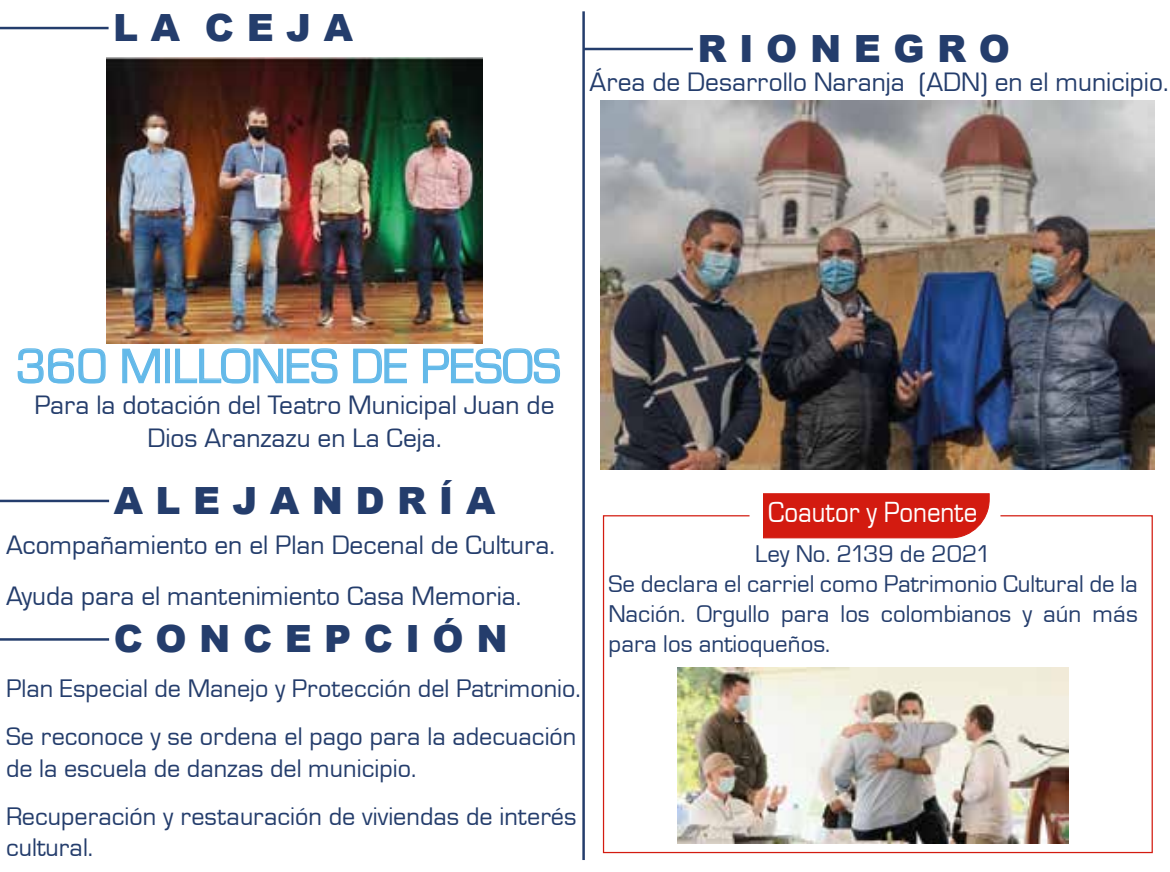
<style>
.page{position:relative;width:1170px;height:872px;background:#fff}
.page>*{position:absolute;margin:0;border:0;box-sizing:border-box;transform-origin:0 0}
.t1{font:50px "Eurostar";color:#63b9e9}
.t2{font:900 37.5px "Arial";color:#243d6c}
.t3{font:30px "Eurostar";color:#fff;scale:.9 1}
.t4{font:27.5px/33px "Eurostar";color:#243d6c;text-align:center}
.t5{font:26.25px/48px "Eurostar";color:#243d6c}
.t6{font:25px/30px "Eurostar";color:#243d6c}
</style>
<div class="page">
<hr style="left:0;top:27px;width:109px;height:2px;background:#243d6c">
<hr style="left:0;top:499px;width:109px;height:3px;background:#243d6c">
<hr style="left:583px;top:48px;width:109px;height:2px;background:#243d6c">
<hr style="left:0;top:638px;width:109px;height:2px;background:#243d6c">
<svg style="left:17px;top:348px;width:89px;height:36px"></svg>
<svg style="left:122px;top:348px;width:38px;height:36px"></svg>
<div style="left:165px;top:348px;width:5px;height:35px;border:1px solid #63b9e9"></div>
<svg style="left:174px;top:343px;width:164px;height:41px"></svg>
<svg style="left:352px;top:343px;width:55px;height:41px"></svg>
<svg style="left:422px;top:330px;width:138px;height:54px"></svg>
<hr style="left:582px;top:11px;width:3px;height:849px;background:#243d6c">
<img style="left:600px;top:100px;width:554px;height:370px">
<img style="left:106px;top:58px;width:376px;height:285px">
<svg style="left:602px;top:515px;width:551px;height:338px"></svg>
<svg style="left:762px;top:493px;width:227px;height:45px;background:#d42318"></svg>
<img style="left:677px;top:667px;width:391px;height:177px">
<h2 class="t2" style="left:113px;top:0;width:241px">L A C E J A</h2>
<h2 class="t2" style="left:697px;top:21px;width:314px">R I O N E G R O</h2>
<p class="t4" style="left:589px;top:65px;width:580px">Área de Desarrollo Naranja (ADN) en el municipio.</p>
<h1 class="t1" style="left:16px;top:334px;width:546px">360 MILLONES DE PESOS</h1>
<p class="t4" style="left:34px;top:387px;width:521px">Para la dotación del Teatro Municipal Juan de<br>Dios Aranzazu en La Ceja.</p>
<h2 class="t2" style="left:114px;top:473px;width:383px">A L E J A N D R Í A</h2>
<p class="t3" style="left:768px;top:493px;width:234px">Coautor y Ponente</p>
<p class="t4" style="left:6px;top:519px;width:550px;line-height:51px;text-align:left">Acompañamiento en el Plan Decenal de Cultura.<br>Ayuda para el mantenimiento Casa Memoria.</p>
<p class="t6" style="left:608px;top:537px;width:530px;text-indent:147px">Ley No. 2139 de 2021<br>Se declara el carriel como Patrimonio Cultural de la Nación. Orgullo para los colombianos y aún más para los antioqueños.</p>
<h2 class="t2" style="left:114px;top:611px;width:395px">C O N C E P C I Ó N</h2>
<p class="t5" style="left:6px;top:664px;width:576px">Plan Especial de Manejo y Protección del Patrimonio.<br>Se reconoce y se ordena el pago para la adecuación</p>
<p class="t5" style="left:6px;top:743px;width:572px">de la escuela de danzas del municipio.<br>Recuperación y restauración de viviendas de interés</p>
<p class="t5" style="left:6px;top:823px;width:89px">cultural.</p>
</div>
